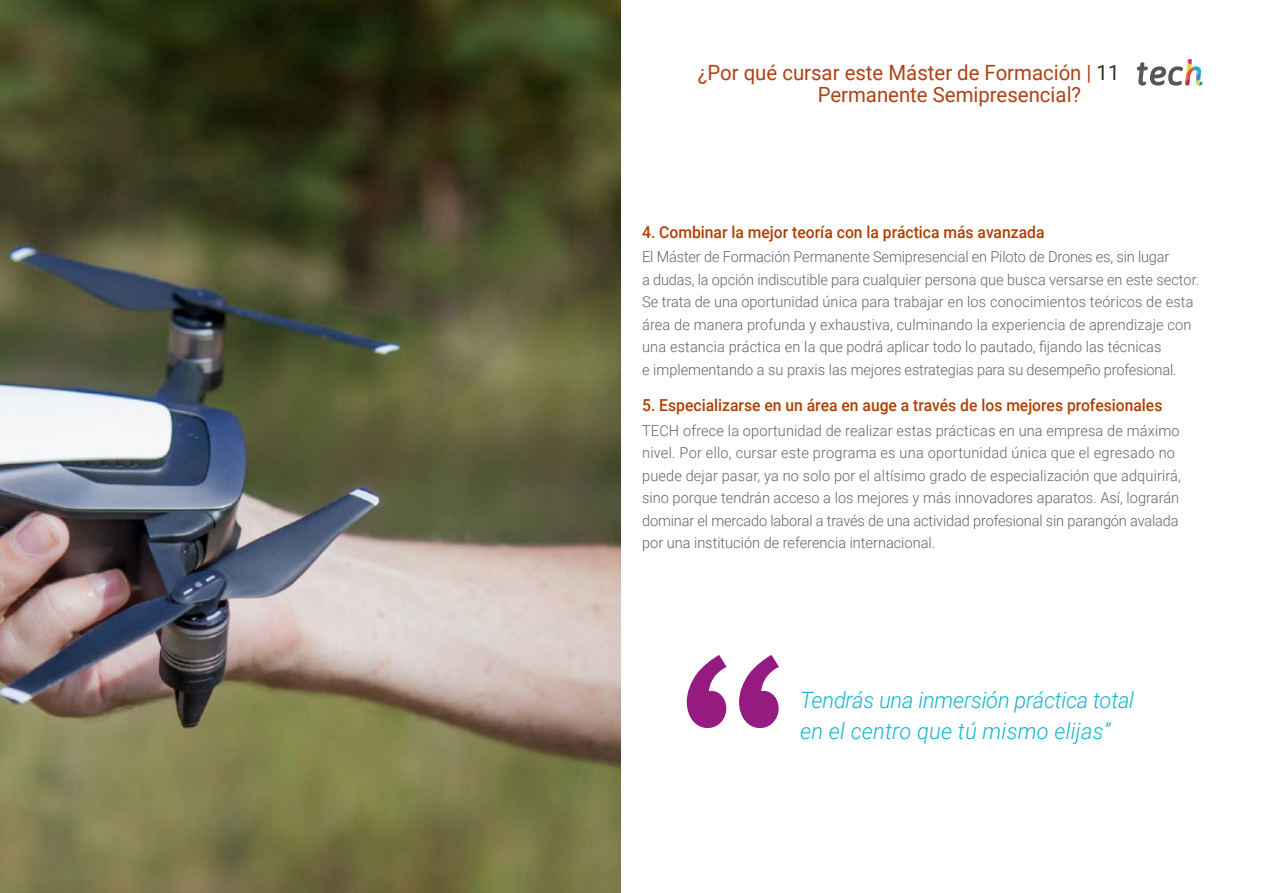
<style>
.page{position:relative;width:1263px;height:893px;background:#fff}
.page>*{position:absolute;margin:0;border:0;box-sizing:border-box;transform-origin:0 0}
.t1{font:italic 300 22.5px/31.5px "Roboto";letter-spacing:-.01em;color:#0fb6cf}
.t2{font:21px/22.5px "Roboto";color:#b04117}
.t3{font:500 16.5px "Roboto";color:#ae4000;scale:.95 1}
.t4{font:300 15px/22.5px "Roboto";color:#61646a}
.s1{color:#312e20}
</style>
<div class="page">
<svg style="left:1137px;top:59px;width:65px;height:27px"></svg>
<img style="left:0;top:0;width:621px;height:893px">
<svg style="left:687px;top:655px;width:92px;height:73px"></svg>
<h2 class="t2" style="left:818px;top:60px;width:303px;text-indent:-120px">¿Por qué cursar este Máster de Formación | <span class="s1">11<br></span>Permanente Semipresencial?</h2>
<p class="t3" style="left:642px;top:220px;width:425px">4. Combinar la mejor teoría con la práctica más avanzada</p>
<p class="t4" style="left:642px;top:245px;width:558px">El Máster de Formación Permanente Semipresencial en Piloto de Drones es, sin lugar<br>a dudas, la opción indiscutible para cualquier persona que busca versarse en este sector.<br>Se trata de una oportunidad única para trabajar en los conocimientos teóricos de esta área de manera profunda y exhaustiva, culminando la experiencia de aprendizaje con una estancia práctica en la que podrá aplicar todo lo pautado, fijando las técnicas<br>e implementando a su praxis las mejores estrategias para su desempeño profesional.</p>
<p class="t3" style="left:642px;top:394px;width:549px">5. Especializarse en un área en auge a través de los mejores profesionales</p>
<p class="t4" style="left:642px;top:419px;width:540px">TECH ofrece la oportunidad de realizar estas prácticas en una empresa de máximo nivel. Por ello, cursar este programa es una oportunidad única que el egresado no puede dejar pasar, ya no solo por el altísimo grado de especialización que adquirirá, sino porque tendrán acceso a los mejores y más innovadores aparatos. Así, lograrán dominar el mercado laboral a través de una actividad profesional sin parangón avalada por una institución de referencia internacional.</p>
<h1 class="t1" style="left:800px;top:683px;width:335px">Tendrás una inmersión práctica total en el centro que tú mismo elijas”</h1>
</div>
